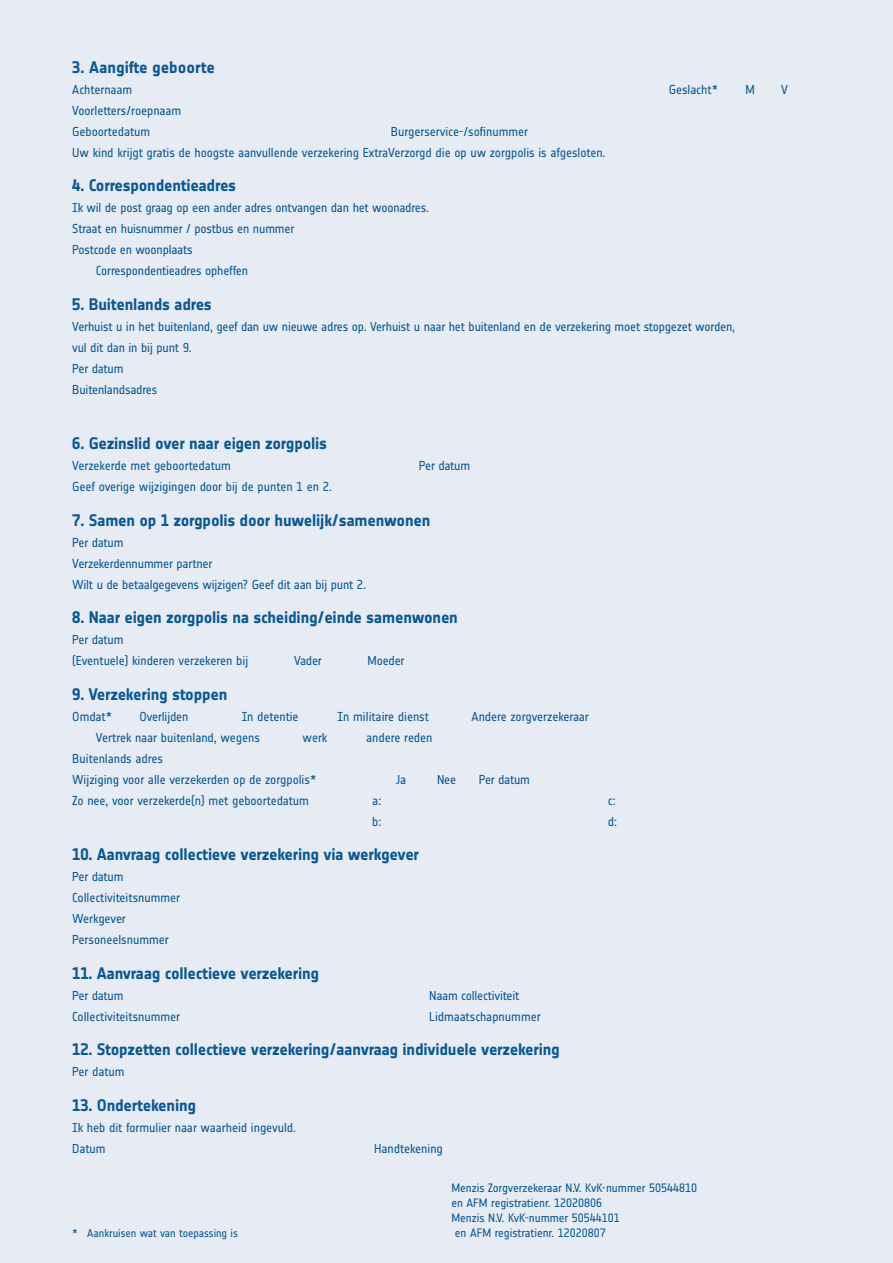
<style>
.page{position:relative;width:893px;height:1263px;background:#e7ebf4}
.page>*{position:absolute;margin:0;border:0;box-sizing:border-box;transform-origin:0 0}
.t1{font:16.5px "Notes Bold Tf";letter-spacing:-.015em;color:#0c5992}
.t2{font:12.75px/21px "Notes Regular Tf";letter-spacing:-.01em;color:#0c5992}
.t3{font:12px/15px "Notes Regular Tf";letter-spacing:-.005em;color:#0c5992}
.t4{font:11.25px "Notes Regular Tf";letter-spacing:-.005em;color:#0c5992}
</style>
<div class="page">
<p class="t1" style="left:72px;top:58px;width:144px">3. Aangifte geboorte</p>
<p class="t2" style="left:72px;top:79px;width:61px">Achternaam</p>
<p class="t2" style="left:669px;top:79px;width:51px">Geslacht*</p>
<p class="t2" style="left:746px;top:79px;width:11px">M</p>
<p class="t2" style="left:781px;top:79px;width:8px">V</p>
<p class="t2" style="left:72px;top:100px;width:110px">Voorletters/roepnaam<br>Geboortedatum</p>
<p class="t2" style="left:72px;top:121px;width:535px;text-indent:318px">Burgerservice-/sofinummer<br>Uw kind krijgt gratis de hoogste aanvullende verzekering ExtraVerzorgd die op uw zorgpolis is afgesloten.</p>
<p class="t1" style="left:72px;top:176px;width:165px">4. Correspondentieadres</p>
<p class="t2" style="left:72px;top:197px;width:358px">Ik wil de post graag op een ander adres ontvangen dan het woonadres.</p>
<p class="t2" style="left:72px;top:218px;width:224px">Straat en huisnummer / postbus en nummer</p>
<p class="t2" style="left:72px;top:239px;width:122px">Postcode en woonplaats</p>
<p class="t2" style="left:96px;top:260px;width:154px">Correspondentieadres opheffen</p>
<p class="t1" style="left:72px;top:295px;width:141px">5. Buitenlands adres</p>
<p class="t2" style="left:72px;top:316px;width:664px">Verhuist u in het buitenland, geef dan uw nieuwe adres op. Verhuist u naar het buitenland en de verzekering moet stopgezet worden, vul dit dan in bij punt 9.<br>Per datum<br>Buitenlandsadres</p>
<p class="t1" style="left:72px;top:434px;width:256px">6. Gezinslid over naar eigen zorgpolis</p>
<p class="t2" style="left:72px;top:455px;width:160px">Verzekerde met geboortedatum</p>
<p class="t2" style="left:419px;top:455px;width:53px">Per datum</p>
<p class="t2" style="left:72px;top:476px;width:261px">Geef overige wijzigingen door bij de punten 1 en 2.</p>
<p class="t1" style="left:72px;top:511px;width:360px">7. Samen op 1 zorgpolis door huwelijk/samenwonen</p>
<p class="t2" style="left:72px;top:532px;width:295px">Per datum<br>Verzekerdennummer partner<br>Wilt u de betaalgegevens wijzigen? Geef dit aan bij punt 2.</p>
<p class="t1" style="left:72px;top:608px;width:387px">8. Naar eigen zorgpolis na scheiding/einde samenwonen</p>
<p class="t2" style="left:72px;top:629px;width:177px">Per datum<br>(Eventuele) kinderen verzekeren bij</p>
<p class="t2" style="left:294px;top:650px;width:29px">Vader</p>
<p class="t2" style="left:368px;top:650px;width:39px">Moeder</p>
<p class="t1" style="left:72px;top:685px;width:157px">9. Verzekering stoppen</p>
<p class="t2" style="left:72px;top:706px;width:41px">Omdat*</p>
<p class="t2" style="left:140px;top:706px;width:50px">Overlijden</p>
<p class="t2" style="left:242px;top:706px;width:58px">In detentie</p>
<p class="t2" style="left:338px;top:706px;width:93px">In militaire dienst</p>
<p class="t2" style="left:472px;top:706px;width:119px">Andere zorgverzekeraar</p>
<p class="t2" style="left:96px;top:727px;width:165px">Vertrek naar buitenland, wegens</p>
<p class="t2" style="left:303px;top:727px;width:26px">werk</p>
<p class="t2" style="left:366px;top:727px;width:68px">andere reden</p>
<p class="t2" style="left:72px;top:748px;width:246px">Buitenlands adres<br>Wijziging voor alle verzekerden op de zorgpolis*</p>
<p class="t2" style="left:396px;top:769px;width:12px">Ja</p>
<p class="t2" style="left:437px;top:769px;width:21px">Nee</p>
<p class="t2" style="left:479px;top:769px;width:53px">Per datum</p>
<p class="t2" style="left:72px;top:790px;width:238px">Zo nee, voor verzekerde(n) met geboortedatum</p>
<p class="t2" style="left:372px;top:790px;width:10px">a:</p>
<p class="t2" style="left:608px;top:790px;width:9px">c:</p>
<p class="t2" style="left:372px;top:811px;width:11px">b:</p>
<p class="t2" style="left:608px;top:811px;width:11px">d:</p>
<p class="t1" style="left:72px;top:845px;width:348px">10. Aanvraag collectieve verzekering via werkgever</p>
<p class="t2" style="left:72px;top:866px;width:109px">Per datum<br>Collectiviteitsnummer<br>Werkgever<br>Personeelsnummer</p>
<p class="t1" style="left:72px;top:964px;width:248px">11. Aanvraag collectieve verzekering</p>
<p class="t2" style="left:72px;top:985px;width:53px">Per datum</p>
<p class="t2" style="left:429px;top:985px;width:92px">Naam collectiviteit</p>
<p class="t2" style="left:72px;top:1006px;width:109px">Collectiviteitsnummer</p>
<p class="t2" style="left:429px;top:1006px;width:113px">Lidmaatschapnummer</p>
<p class="t1" style="left:72px;top:1040px;width:489px">12. Stopzetten collectieve verzekering/aanvraag individuele verzekering</p>
<p class="t2" style="left:72px;top:1061px;width:54px">Per datum</p>
<p class="t1" style="left:72px;top:1096px;width:125px">13. Ondertekening</p>
<p class="t2" style="left:72px;top:1117px;width:225px">Ik heb dit formulier naar waarheid ingevuld.<br>Datum</p>
<p class="t2" style="left:374px;top:1138px;width:70px">Handtekening</p>
<p class="t4" style="left:72px;top:1227px;width:167px">* Aankruisen wat van toepassing is</p>
<p class="t3" style="left:451px;top:1181px;width:247px">Menzis Zorgverzekeraar N.V. KvK-nummer 50544810 en AFM registratienr. 12020806<br>Menzis N.V. KvK-nummer 50544101<br>en AFM registratienr. 12020807</p>
</div>
